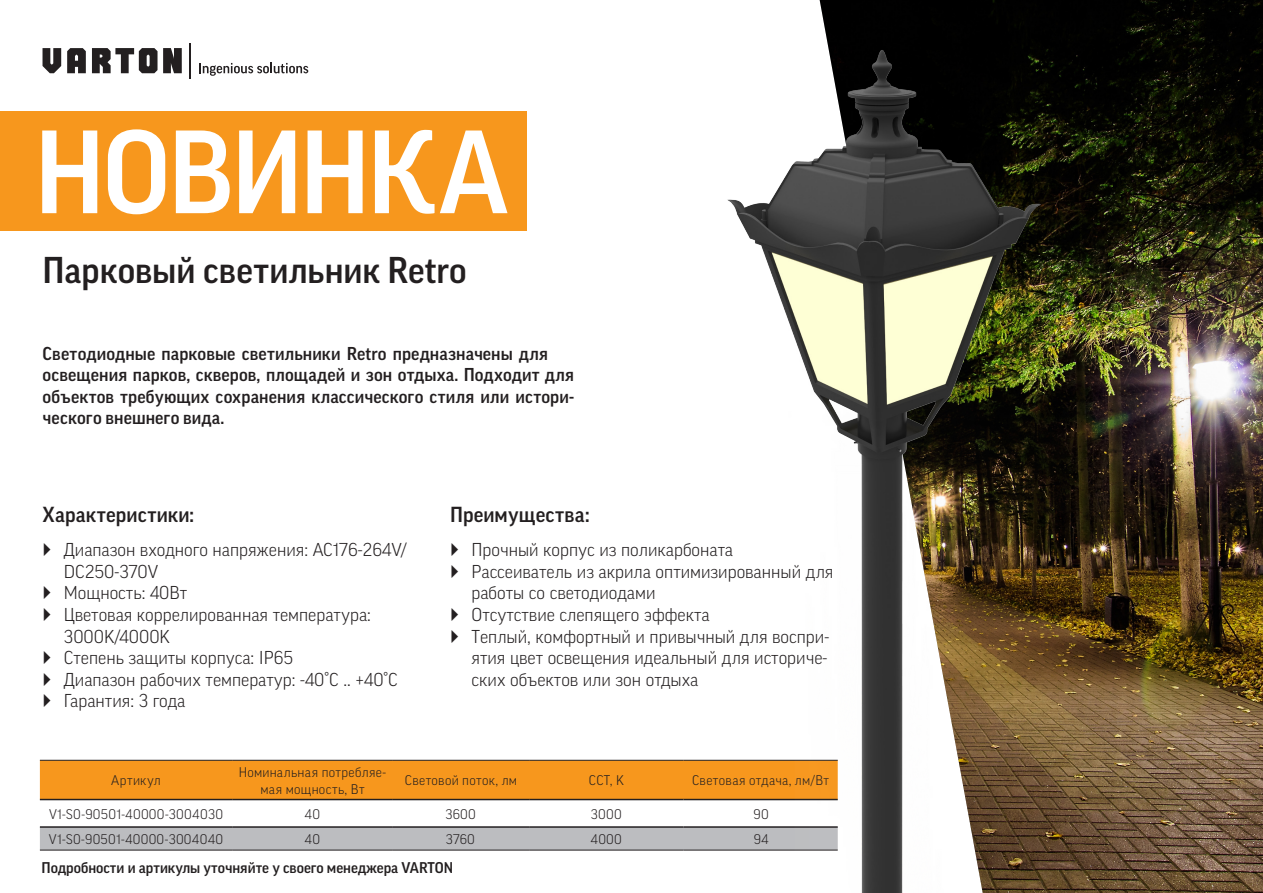
<style>
.page{position:relative;width:1263px;height:893px;background:#fff}
.page>*{position:absolute;margin:0;border:0;box-sizing:border-box;transform-origin:0 0}
.НОВИНКА_new{font:500 114px "Good Pro";letter-spacing:-.03em;color:#fff}
.Подзаголовок_new{font:500 36px "Good Pro";color:#231f20}
.Подзаголовок_new-2{font:500 21px "Good Pro";letter-spacing:.01em;color:#231f20}
.t1{font:300 18px/21.6px "Good Pro";color:#231f20}
.Врезка_new{font:500 18px/21.6px "Good Pro";letter-spacing:.01em;color:#231f20}
.Сноска_new{font:500 15px "Good Pro";color:#231f20}
.Таблица_new{font:300 13.5px/16.2px "Good Pro";letter-spacing:.02em;color:#231f20;text-align:center}
</style>
<div class="page">
<div style="left:0;top:111px;width:526px;height:120px;background:#f7971d"></div>
<svg style="left:43px;top:48px;width:139px;height:25px"></svg>
<hr style="left:190px;top:43px;width:1px;height:35px;background:#231f20">
<svg style="left:199px;top:63px;width:109px;height:13px"></svg>
<img style="left:820px;top:0;width:443px;height:893px">
<div style="left:40px;top:761px;width:602px;height:38px;background:#f7971d"></div>
<div style="left:40px;top:828px;width:602px;height:22px;background:#bcbdc0"></div>
<hr style="left:40px;top:799px;width:192px;height:1px;background:#231f20">
<hr style="left:232px;top:799px;width:161px;height:1px;background:#231f20">
<hr style="left:393px;top:799px;width:136px;height:1px;background:#231f20">
<hr style="left:529px;top:799px;width:155px;height:1px;background:#231f20">
<hr style="left:40px;top:826px;width:192px;height:2px;background:#231f20">
<hr style="left:232px;top:826px;width:161px;height:2px;background:#231f20">
<hr style="left:393px;top:826px;width:136px;height:2px;background:#231f20">
<hr style="left:529px;top:826px;width:155px;height:2px;background:#231f20">
<hr style="left:40px;top:760px;width:192px;height:1px;background:#231f20">
<hr style="left:232px;top:760px;width:161px;height:1px;background:#231f20">
<hr style="left:393px;top:760px;width:136px;height:1px;background:#231f20">
<hr style="left:529px;top:760px;width:155px;height:1px;background:#231f20">
<hr style="left:40px;top:850px;width:192px;height:1px;background:#231f20">
<hr style="left:232px;top:850px;width:161px;height:1px;background:#231f20">
<hr style="left:393px;top:850px;width:136px;height:1px;background:#231f20">
<hr style="left:529px;top:850px;width:155px;height:1px;background:#231f20">
<img style="left:642px;top:29px;width:484px;height:864px">
<p class="НОВИНКА_new" style="left:34px;top:108px;width:476px">НОВИНКА</p>
<p class="Подзаголовок_new" style="left:43px;top:250px;width:426px">Парковый светильник Retro</p>
<p class="Врезка_new" style="left:43px;top:342px;width:533px">Светодиодные парковые светильники Retro предназначены для освещения парков, скверов, площадей и зон отдыха. Подходит для объектов требующих сохранения классического стиля или истори&shy;ческого внешнего вида.</p>
<p class="Подзаголовок_new-2" style="left:43px;top:502px;width:153px">Характеристики:</p>
<p class="t1" style="left:64px;top:539px;width:344px">Диапазон входного напряжения: AC176-264V/<br>DC250-370V</p>
<p class="t1" style="left:64px;top:582px;width:125px">Мощность: 40Вт</p>
<p class="t1" style="left:64px;top:604px;width:308px">Цветовая коррелированная температура:<br>3000K/4000K</p>
<p class="t1" style="left:64px;top:647px;width:231px">Степень защиты корпуса: IP65</p>
<p class="t1" style="left:64px;top:669px;width:335px">Диапазон рабочих температур: -40°С .. +40°С</p>
<p class="t1" style="left:64px;top:690px;width:123px">Гарантия: 3 года</p>
<p class="Подзаголовок_new-2" style="left:450px;top:502px;width:141px">Преимущества:</p>
<p class="t1" style="left:471px;top:539px;width:263px">Прочный корпус из поликарбоната</p>
<p class="t1" style="left:471px;top:561px;width:363px">Рассеиватель из акрила оптимизированный для работы со светодиодами</p>
<p class="t1" style="left:471px;top:604px;width:240px">Отсутствие слепящего эффекта</p>
<p class="t1" style="left:471px;top:625px;width:359px;text-align:justify">Теплый, комфортный и привычный для воспри&shy;ятия цвет освещения идеальный для историче&shy;ских объектов или зон отдыха</p>
<p class="Таблица_new" style="left:111px;top:772px;width:51px">Артикул</p>
<p class="Таблица_new" style="left:239px;top:764px;width:149px">Номинальная потребляе&shy;мая мощность, Вт</p>
<p class="Таблица_new" style="left:405px;top:772px;width:114px">Световой поток, лм</p>
<p class="Таблица_new" style="left:589px;top:772px;width:37px">CCT, K</p>
<p class="Таблица_new" style="left:692px;top:772px;width:139px">Световая отдача, лм/Вт</p>
<p class="Таблица_new" style="left:49px;top:806px;width:176px">V1-S0-90501-40000-3004030</p>
<p class="Таблица_new" style="left:305px;top:806px;width:17px">40</p>
<p class="Таблица_new" style="left:445px;top:806px;width:32px">3600</p>
<p class="Таблица_new" style="left:591px;top:806px;width:32px">3000</p>
<p class="Таблица_new" style="left:753px;top:806px;width:17px">90</p>
<p class="Таблица_new" style="left:49px;top:831px;width:176px">V1-S0-90501-40000-3004040</p>
<p class="Таблица_new" style="left:305px;top:831px;width:17px">40</p>
<p class="Таблица_new" style="left:446px;top:831px;width:31px">3760</p>
<p class="Таблица_new" style="left:591px;top:831px;width:33px">4000</p>
<p class="Таблица_new" style="left:754px;top:831px;width:16px">94</p>
<p class="Сноска_new" style="left:42px;top:859px;width:413px">Подробности и артикулы уточняйте у своего менеджера VARTON</p>
</div>
